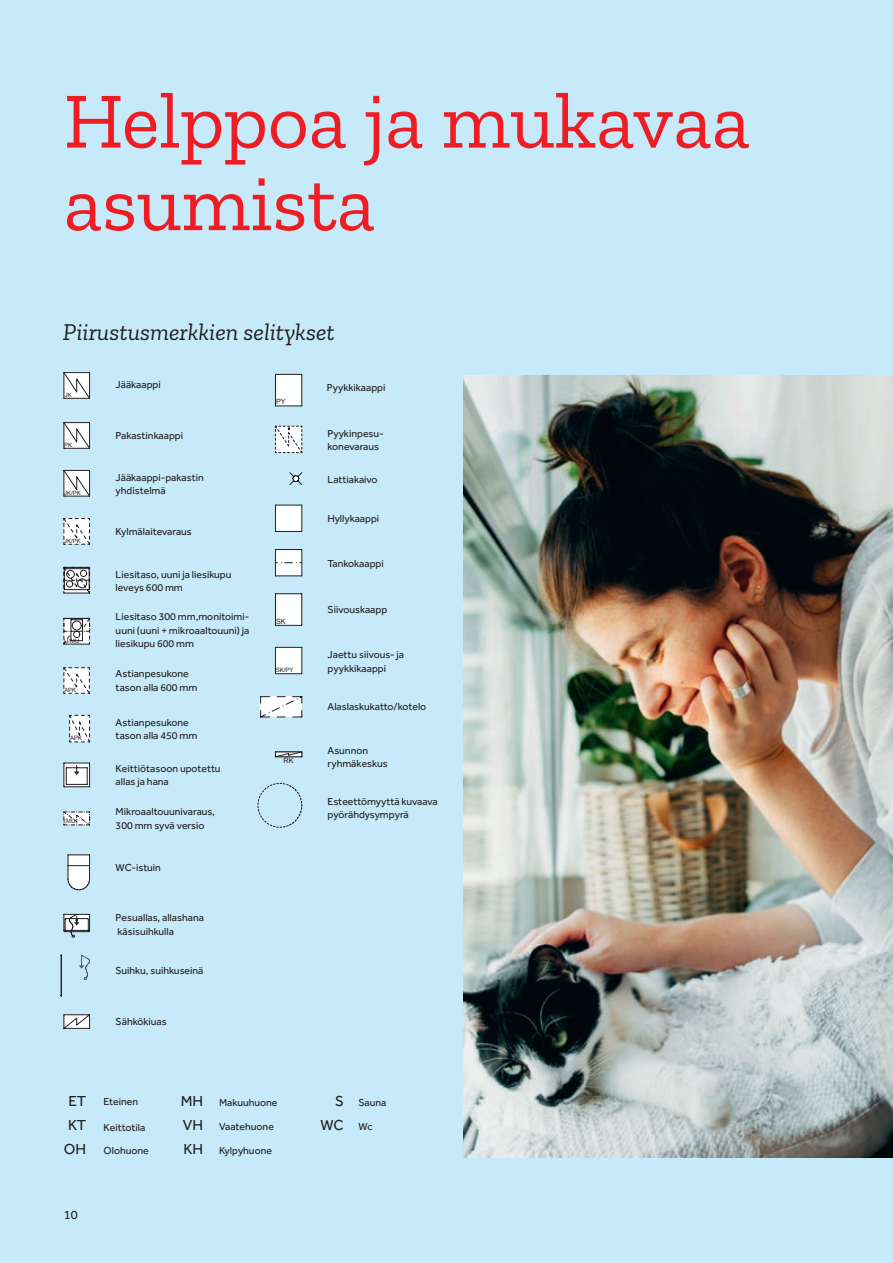
<style>
.page{position:relative;width:893px;height:1263px;background:#c6eafa}
.page>*{position:absolute;margin:0;border:0;box-sizing:border-box;transform-origin:0 0}
.t1{font:79.5px/82.5px "Zilla Slab";color:#ee1d23}
.t2{font:italic 24px "Zilla Slab";color:#231f20}
.t3{font:15px/24px "Effra";color:#231f20}
.t4{font:12.75px "Effra";color:#231f20}
.t5{font:10.5px/13.5px "Effra";color:#231f20}
.t6{font:7.2px "Arial";color:#231f20}
.t7{font:6px "Arial";color:#231f20}
.t8{font:5.85px "Arial";color:#231f20}
.s1{font-size:10.5px}
</style>
<div class="page">
<img style="left:463px;top:375px;width:430px;height:782px">
<svg style="left:64px;top:372px;width:26px;height:27px"></svg>
<svg style="left:64px;top:422px;width:26px;height:27px"></svg>
<svg style="left:64px;top:470px;width:26px;height:27px"></svg>
<svg style="left:64px;top:518px;width:26px;height:27px"></svg>
<svg style="left:64px;top:567px;width:26px;height:26px"></svg>
<svg style="left:64px;top:618px;width:26px;height:26px"></svg>
<svg style="left:64px;top:667px;width:26px;height:27px"></svg>
<svg style="left:69px;top:715px;width:21px;height:28px"></svg>
<svg style="left:64px;top:763px;width:26px;height:24px"></svg>
<svg style="left:68px;top:855px;width:22px;height:35px"></svg>
<svg style="left:64px;top:914px;width:26px;height:23px"></svg>
<svg style="left:61px;top:955px;width:1px;height:41px"></svg>
<svg style="left:79px;top:955px;width:11px;height:25px"></svg>
<svg style="left:64px;top:1014px;width:26px;height:15px"></svg>
<svg style="left:64px;top:812px;width:26px;height:14px"></svg>
<div style="left:275px;top:374px;width:27px;height:32px;background:#fff"></div>
<svg style="left:275px;top:406px;width:27px;height:1px"></svg>
<hr style="left:302px;top:374px;width:1px;height:32px;background:#231f20">
<svg style="left:276px;top:374px;width:26px;height:1px"></svg>
<hr style="left:275px;top:374px;width:1px;height:32px;background:#231f20">
<svg style="left:289px;top:472px;width:13px;height:13px"></svg>
<svg style="left:275px;top:505px;width:28px;height:27px"></svg>
<svg style="left:275px;top:549px;width:28px;height:28px"></svg>
<div style="left:275px;top:594px;width:27px;height:31px;background:#fff"></div>
<svg style="left:275px;top:593px;width:27px;height:1px"></svg>
<hr style="left:275px;top:594px;width:1px;height:31px;background:#231f20">
<svg style="left:275px;top:625px;width:27px;height:1px"></svg>
<hr style="left:302px;top:594px;width:1px;height:31px;background:#231f20">
<svg style="left:275px;top:647px;width:28px;height:27px"></svg>
<svg style="left:275px;top:752px;width:28px;height:5px"></svg>
<svg style="left:258px;top:783px;width:44px;height:44px"></svg>
<svg style="left:275px;top:426px;width:27px;height:27px"></svg>
<svg style="left:260px;top:696px;width:42px;height:21px"></svg>
<h1 class="t1" style="left:64px;top:80px;width:688px">Helppoa ja mukavaa asumista</h1>
<h2 class="t2" style="left:63px;top:319px;width:273px">Piirustusmerkkien selitykset</h2>
<p class="t8" style="left:65px;top:391px;width:8px">JK</p>
<p class="t8" style="left:64px;top:441px;width:9px">PK</p>
<p class="t8" style="left:64px;top:489px;width:18px">JK/PK</p>
<p class="t8" style="left:64px;top:537px;width:18px">JK/PK</p>
<p class="t8" style="left:64px;top:637px;width:16px">U/MU</p>
<p class="t8" style="left:64px;top:686px;width:13px">APK</p>
<p class="t7" style="left:70px;top:734px;width:14px">APK</p>
<p class="t8" style="left:64px;top:817px;width:15px">(MU)</p>
<p class="t5" style="left:116px;top:378px;width:47px">Jääkaappi</p>
<p class="t5" style="left:116px;top:429px;width:69px">Pakastinkaappi</p>
<p class="t5" style="left:116px;top:470px;width:90px">Jääkaappi-pakastin yhdistelmä</p>
<p class="t5" style="left:116px;top:525px;width:78px">Kylmälaitevaraus</p>
<p class="t5" style="left:116px;top:567px;width:117px">Liesitaso, uuni ja liesikupu leveys 600 mm</p>
<p class="t5" style="left:116px;top:610px;width:135px">Liesitaso 300 mm,monitoimi&shy;uuni (uuni + mikroaaltouuni) ja liesikupu 600 mm</p>
<p class="t5" style="left:116px;top:667px;width:83px">Astianpesukone tason alla 600 mm</p>
<p class="t5" style="left:116px;top:715px;width:83px">Astianpesukone tason alla 450 mm</p>
<p class="t5" style="left:116px;top:761px;width:106px">Keittiötasoon upotettu allas ja hana</p>
<p class="t5" style="left:116px;top:805px;width:101px">Mikroaaltouunivaraus,<br>300 mm syvä versio</p>
<p class="t5" style="left:116px;top:861px;width:47px">WC-istuin</p>
<p class="t5" style="left:116px;top:911px;width:90px">Pesuallas, allashana käsisuihkulla</p>
<p class="t5" style="left:116px;top:964px;width:89px">Suihku, suihkuseinä</p>
<p class="t5" style="left:116px;top:1015px;width:53px">Sähkökiuas</p>
<p class="t6" style="left:276px;top:397px;width:11px">PY</p>
<p class="t6" style="left:276px;top:616px;width:11px">SK</p>
<p class="t7" style="left:276px;top:666px;width:19px">SK/PY</p>
<p class="t6" style="left:284px;top:756px;width:12px">RK</p>
<p class="t5" style="left:327px;top:381px;width:60px">Pyykkikaappi</p>
<p class="t5" style="left:328px;top:426px;width:56px">Pyykinpesu&shy;konevaraus</p>
<p class="t5" style="left:328px;top:473px;width:52px">Lattiakaivo</p>
<p class="t5" style="left:327px;top:512px;width:53px">Hyllykaappi</p>
<p class="t5" style="left:328px;top:556px;width:58px">Tankokaappi</p>
<p class="t5" style="left:328px;top:602px;width:61px">Siivouskaapp</p>
<p class="t5" style="left:328px;top:648px;width:78px">Jaettu siivous- ja pyykkikaappi</p>
<p class="t5" style="left:328px;top:700px;width:100px">Alaslaskukatto/kotelo</p>
<p class="t5" style="left:328px;top:743px;width:62px">Asunnon ryhmäkeskus</p>
<p class="t5" style="left:328px;top:794px;width:112px">Esteettömyyttä kuvaava pyörähdysympyrä</p>
<h3 class="t3" style="left:181px;top:1089px;width:24px;text-align:justify">MH VH KH</h3>
<h3 class="t3" style="left:320px;top:1089px;width:54px;text-indent:15px">S<br>WC <span class="s1">Wc</span></h3>
<h3 class="t3" style="left:69px;top:1089px;width:19px">ET</h3>
<p class="t5" style="left:358px;top:1095px;width:29px">Sauna</p>
<h3 class="t3" style="left:64px;top:1113px;width:24px">KT<br>OH</h3>
<p class="t5" style="left:104px;top:1095px;width:36px">Eteinen</p>
<p class="t5" style="left:219px;top:1095px;width:60px">Makuuhuone</p>
<p class="t5" style="left:104px;top:1121px;width:43px">Keittotila</p>
<p class="t5" style="left:219px;top:1119px;width:56px">Vaatehuone</p>
<p class="t5" style="left:104px;top:1144px;width:47px">Olohuone</p>
<p class="t5" style="left:219px;top:1144px;width:54px">Kylpyhuone</p>
<p class="t4" style="left:64px;top:1207px;width:15px">10</p>
</div>
